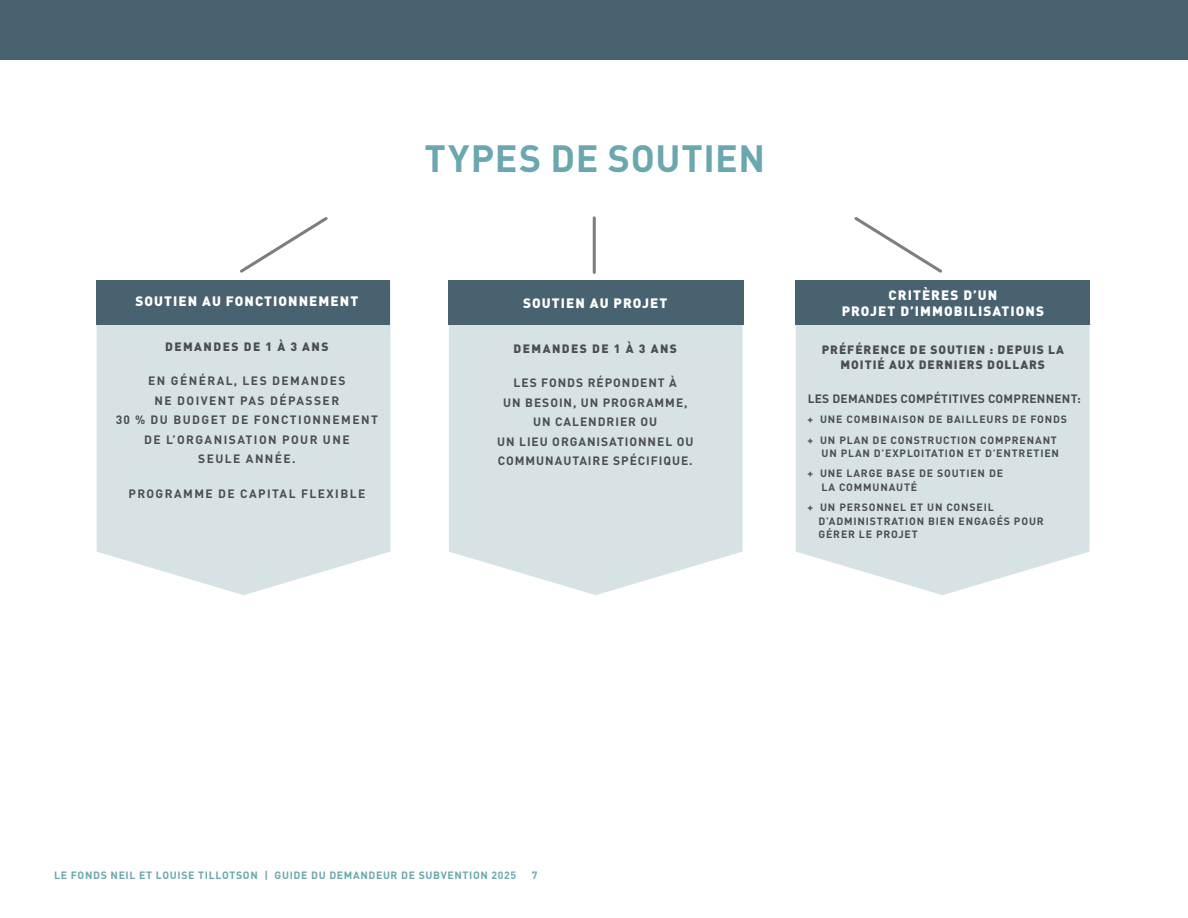
<style>
.page{position:relative;width:1188px;height:918px;background:#fff}
.page>*{position:absolute;margin:0;border:0;box-sizing:border-box;transform-origin:0 0}
.Paragraph_Style_1{font:700 37.5px "DIN Pro";letter-spacing:.015em;color:#6ba7ae}
.t1{font:900 13.5px "DIN Pro";letter-spacing:.08em;color:#fff}
.t2{font:700 12px/19.5px "DIN Pro";letter-spacing:.12em;color:#4d4d4f;text-align:center}
.t3{font:700 12px "DIN Pro";letter-spacing:.08em;color:#4d4d4f}
.t4{font:900 12px "DIN Pro";letter-spacing:.08em;color:#4d4d4f}
.t5{font:700 12px "DIN Pro";letter-spacing:.02em;color:#4d4d4f}
.t6{font:900 12px "DIN Pro";letter-spacing:.12em;color:#4d4d4f}
.t7{font:700 10.5px/13.5px "DIN Pro";letter-spacing:.08em;color:#4d4d4f}
.t8{font:700 10.5px "DIN Pro";letter-spacing:.06em;color:#6ba7ae}
</style>
<div class="page">
<hr style="left:593px;top:218px;width:3px;height:54px;background:#7c7e81">
<svg style="left:854px;top:217px;width:88px;height:56px"></svg>
<svg style="left:240px;top:217px;width:88px;height:56px"></svg>
<svg style="left:796px;top:325px;width:294px;height:270px;background:#d9e4e6"></svg>
<svg style="left:449px;top:325px;width:294px;height:270px;background:#d9e4e6"></svg>
<svg style="left:97px;top:325px;width:293px;height:270px;background:#d9e4e6"></svg>
<div style="left:96px;top:280px;width:294px;height:45px;background:#48626f"></div>
<div style="left:448px;top:280px;width:295px;height:45px;background:#48626f"></div>
<div style="left:796px;top:280px;width:294px;height:45px;background:#48626f"></div>
<div style="left:0;top:0;width:1188px;height:60px;background:#48626f"></div>
<p class="t1" style="left:135px;top:289px;width:224px">SOUTIEN AU FONCTIONNEMENT</p>
<p class="t6" style="left:165px;top:336px;width:165px">DEMANDES DE 1 À 3 ANS</p>
<p class="t2" style="left:148px;top:370px;width:199px">EN GÉNÉRAL, LES DEMANDES</p>
<p class="t2" style="left:155px;top:389px;width:186px">NE DOIVENT PAS DÉPASSER</p>
<p class="t2" style="left:116px;top:409px;width:264px">30 % DU BUDGET DE FONCTIONNEMENT<br>DE L’ORGANISATION POUR UNE</p>
<p class="t2" style="left:198px;top:448px;width:99px">SEULE ANNÉE.</p>
<p class="t2" style="left:128px;top:482px;width:238px">PROGRAMME DE CAPITAL FLEXIBLE</p>
<p class="Paragraph_Style_1" style="left:425px;top:128px;width:342px">TYPES DE SOUTIEN</p>
<p class="t1" style="left:523px;top:291px;width:146px">SOUTIEN AU PROJET</p>
<p class="t6" style="left:514px;top:338px;width:165px">DEMANDES DE 1 À 3 ANS</p>
<p class="t3" style="left:514px;top:373px;width:165px">LES FONDS RÉPONDENT À</p>
<p class="t3" style="left:503px;top:392px;width:186px">UN BESOIN, UN PROGRAMME,</p>
<p class="t3" style="left:533px;top:412px;width:125px">UN CALENDRIER OU</p>
<p class="t3" style="left:497px;top:431px;width:198px">UN LIEU ORGANISATIONNEL OU</p>
<p class="t3" style="left:498px;top:451px;width:196px">COMMUNAUTAIRE SPÉCIFIQUE.</p>
<p class="t1" style="left:888px;top:283px;width:110px">CRITÈRES D’UN</p>
<p class="t1" style="left:842px;top:300px;width:204px">PROJET D’IMMOBILISATIONS</p>
<p class="t4" style="left:822px;top:339px;width:244px">PRÉFÉRENCE DE SOUTIEN : DEPUIS LA</p>
<p class="t4" style="left:841px;top:354px;width:206px">MOITIÉ AUX DERNIERS DOLLARS</p>
<p class="t5" style="left:808px;top:389px;width:275px">LES DEMANDES COMPÉTITIVES COMPRENNENT:</p>
<p class="t7" style="left:808px;top:412px;width:261px">+ UNE COMBINAISON DE BAILLEURS DE FONDS</p>
<p class="t7" style="left:808px;top:432px;width:253px;text-align:right">+ UN PLAN DE CONSTRUCTION COMPRENANT<br>UN PLAN D’EXPLOITATION ET D’ENTRETIEN</p>
<p class="t7" style="left:822px;top:466px;width:183px;text-indent:-14px">+ UNE LARGE BASE DE SOUTIEN DE<br>LA COMMUNAUTÉ</p>
<p class="t7" style="left:818px;top:499px;width:227px;text-indent:-11px">+ UN PERSONNEL ET UN CONSEIL<br>D’ADMINISTRATION BIEN ENGAGÉS POUR<br>GÉRER LE PROJET</p>
<p class="t8" style="left:54px;top:866px;width:464px">LE FONDS NEIL ET LOUISE TILLOTSON | GUIDE DU DEMANDEUR DE SUBVENTION 2025</p>
<p class="t8" style="left:532px;top:866px;width:7px">7</p>
</div>
